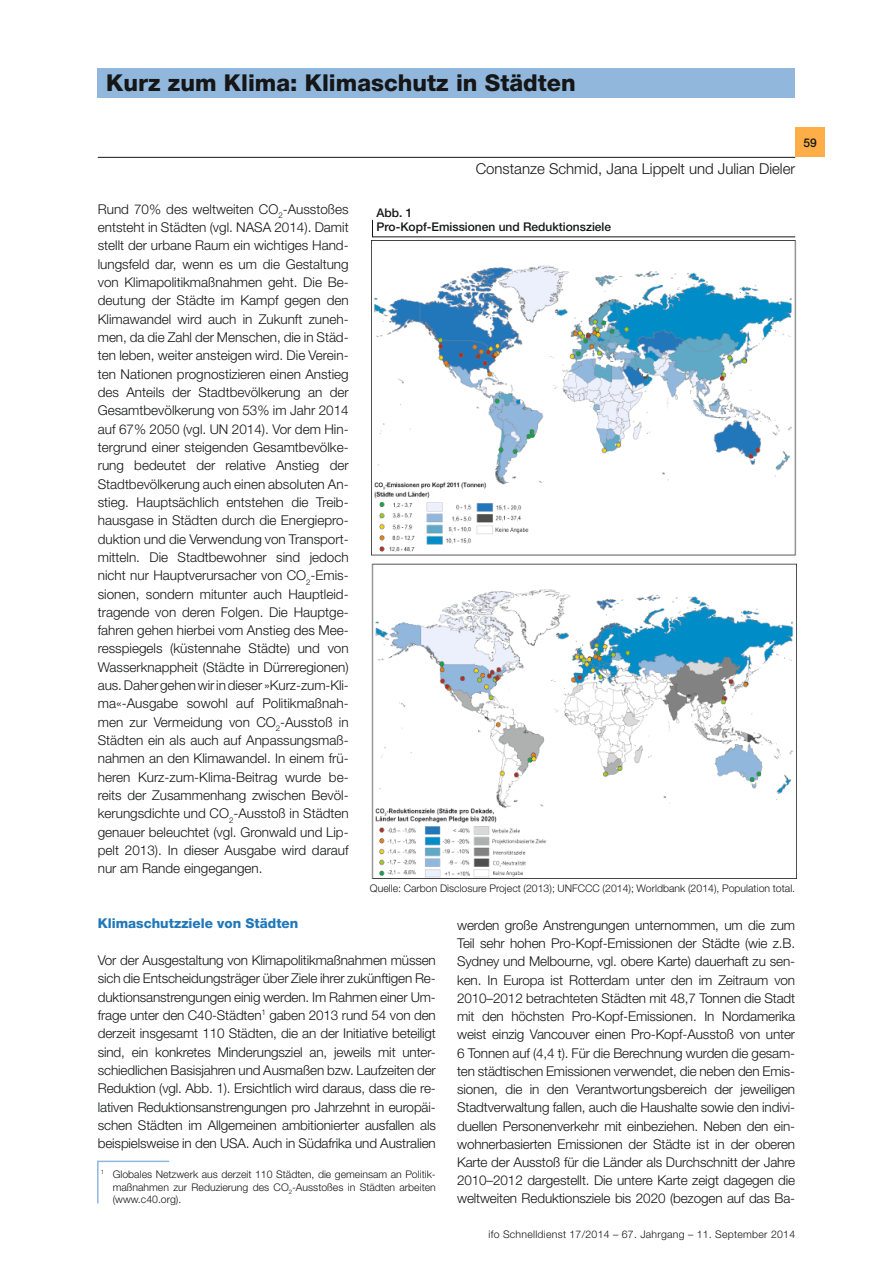
<style>
.page{position:relative;width:893px;height:1263px;background:#fff}
.page>*{position:absolute;margin:0;border:0;box-sizing:border-box;transform-origin:0 0}
.Headline_innen{font:800 23.25px "Helvetica Neue LT Std";color:#151616}
.Autoren{font:300 15px "Helvetica Neue LT Std";color:#151616}
.Fliesstext{font:300 13.5px/18.3px "Helvetica Neue LT Std";color:#151616;text-align:justify}
.Überschrift_9_pt{font:800 13.5px "Helvetica Neue LT Std";color:#2178ba}
.fett_8pt{font:500 12px "Helvetica Neue LT Std";color:#151616}
.Fussnote{font:300 10.5px/12.8px "Helvetica Neue LT Std";color:#151616;text-align:justify}
.Literatur{font:300 10.5px "Helvetica Neue LT Std";color:#151616}
.Fussnote-2{font:300 10.5px "Helvetica Neue LT Std";letter-spacing:.025em;color:#151616}
</style>
<div class="page">
<hr style="left:98px;top:157px;width:697px;height:1px;background:#151616">
<div style="left:795px;top:128px;width:30px;height:29px;background:#feae47"></div>
<div style="left:98px;top:68px;width:697px;height:30px;background:#91b7dd"></div>
<svg style="left:372px;top:219px;width:424px;height:19px"></svg>
<img style="left:371px;top:241px;width:425px;height:638px">
<svg style="left:97px;top:1160px;width:73px;height:44px"></svg>
<p class="Headline_innen" style="left:106px;top:69px;width:471px">Kurz zum Klima: Klimaschutz in Städten</p>
<p class="Fliesstext" style="left:98px;top:200px;width:252px;text-align:left">Rund 70% des weltweiten CO<sub>2</sub>-Ausstoßes entsteht in Städten (vgl. NASA 2014). Damit stellt der urbane Raum ein wichtiges Hand&shy;lungsfeld dar, wenn es um die Gestaltung von Klimapolitikmaßnahmen geht. Die Be&shy;deutung der Städte im Kampf gegen den Klimawandel wird auch in Zukunft zuneh&shy;men, da die Zahl der Menschen, die in Städ&shy;ten leben, weiter ansteigen wird. Die Verein&shy;ten Nationen prognostizieren einen Anstieg des Anteils der Stadtbevölkerung an der Gesamtbevölkerung von 53% im Jahr 2014 auf 67% 2050 (vgl. UN 2014). Vor dem Hin&shy;tergrund einer steigenden Gesamtbevölke&shy;rung bedeutet der relative Anstieg der Stadtbevölkerung auch einen absoluten An&shy;stieg. Hauptsächlich entstehen die Treib&shy;hausgase in Städten durch die Energiepro&shy;duktion und die Verwendung von Transport&shy;mitteln. Die Stadtbewohner sind jedoch nicht nur Hauptverursacher von CO<sub>2</sub>-Emis&shy;sionen, sondern mitunter auch Hauptleid&shy;tragende von deren Folgen. Die Hauptge&shy;fahren gehen hierbei vom Anstieg des Mee&shy;resspiegels (küstennahe Städte) und von Wasserknappheit (Städte in Dürreregionen) aus. Daher gehen wir in dieser »Kurz-zum-Kli&shy;ma«-Ausgabe sowohl auf Politikmaßnah&shy;men zur Vermeidung von CO<sub>2</sub>-Ausstoß in Städten ein als auch auf Anpassungsmaß&shy;nahmen an den Klimawandel. In einem frü&shy;heren Kurz-zum-Klima-Beitrag wurde be&shy;reits der Zusammenhang zwischen Bevöl&shy;kerungsdichte und CO<sub>2</sub>-Ausstoß in Städten genauer beleuchtet (vgl. Gronwald und Lip&shy;pelt 2013). In dieser Ausgabe wird darauf nur am Rande eingegangen.</p>
<p class="Autoren" style="left:476px;top:160px;width:321px">Constanze Schmid, Jana Lippelt und Julian Dieler</p>
<p class="fett_8pt" style="left:377px;top:206px;width:38px">Abb. 1</p>
<p class="fett_8pt" style="left:377px;top:219px;width:236px">Pro-Kopf-Emissionen und Reduktionsziele</p>
<p class="Literatur" style="left:370px;top:882px;width:427px">Quelle: Carbon Disclosure Project (2013); UNFCCC (2014); Worldbank (2014), Population total.</p>
<p class="Überschrift_9_pt" style="left:98px;top:915px;width:202px">Klimaschutzziele von Städten</p>
<p class="Fliesstext" style="left:98px;top:951px;width:340px">Vor der Ausgestaltung von Klimapolitikmaßnahmen müssen sich die Entscheidungsträger über Ziele ihrer zukünftigen Re&shy;duktionsanstrengungen einig werden. Im Rahmen einer Um&shy;frage unter den C40-Städten<sup>1</sup> gaben 2013 rund 54 von den derzeit insgesamt 110 Städten, die an der Initiative beteiligt sind, ein konkretes Minderungsziel an, jeweils mit unter&shy;schiedlichen Basisjahren und Ausmaßen bzw. Laufzeiten der Reduktion (vgl. Abb. 1). Ersichtlich wird daraus, dass die re&shy;lativen Reduktionsanstrengungen pro Jahrzehnt in europäi&shy;schen Städten im Allgemeinen ambitionierter ausfallen als beispielsweise in den USA. Auch in Südafrika und Australien</p>
<p class="Fussnote" style="left:113px;top:1167px;width:325px;text-indent:-12px"><sup>1</sup> Globales Netzwerk aus derzeit 110 Städten, die gemeinsam an Politik&shy;maßnahmen zur Reduzierung des CO<sub>2</sub>-Ausstoßes in Städten arbeiten (www.c40.org).</p>
<p class="Fliesstext" style="left:457px;top:916px;width:340px">werden große Anstrengungen unternommen, um die zum Teil sehr hohen Pro-Kopf-Emissionen der Städte (wie z.B.<br>Sydney und Melbourne, vgl. obere Karte) dauerhaft zu sen&shy;ken. In Europa ist Rotterdam unter den im Zeitraum von 2010–2012 betrachteten Städten mit 48,7 Tonnen die Stadt mit den höchsten Pro-Kopf-Emissionen. In Nordamerika weist einzig Vancouver einen Pro-Kopf-Ausstoß von unter 6 Tonnen auf (4,4 t). Für die Berechnung wurden die gesam&shy;ten städtischen Emissionen verwendet, die neben den Emis&shy;sionen, die in den Verantwortungsbereich der jeweiligen Stadtverwaltung fallen, auch die Haushalte sowie den indivi&shy;duellen Personenverkehr mit einbeziehen. Neben den ein&shy;wohnerbasierten Emissionen der Städte ist in der oberen Karte der Ausstoß für die Länder als Durchschnitt der Jahre 2010–2012 dargestellt. Die untere Karte zeigt dagegen die weltweiten Reduktionsziele bis 2020 (bezogen auf das Ba-</p>
<p class="Fussnote-2" style="left:489px;top:1228px;width:308px">ifo Schnelldienst 17/2014 – 67. Jahrgang – 11. September 2014</p>
</div>
